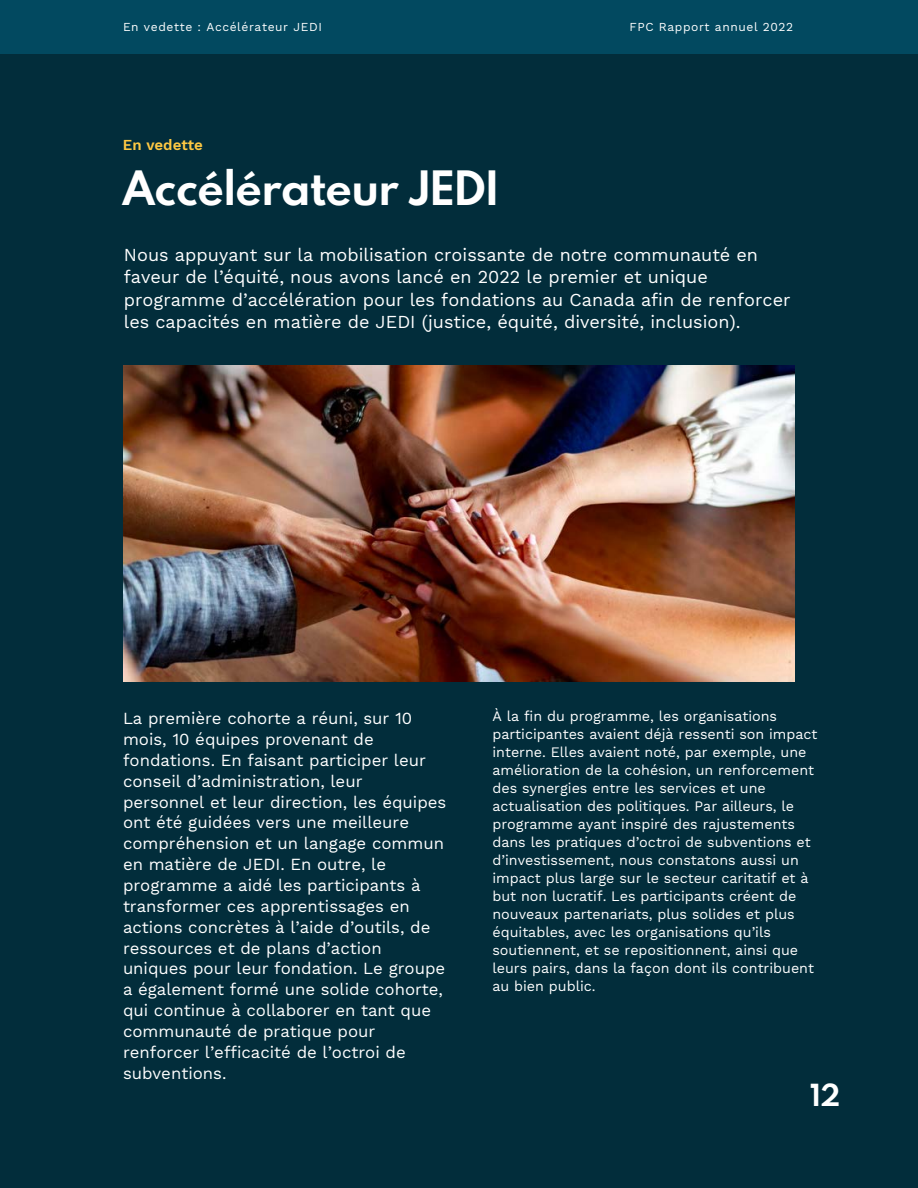
<style>
.page{position:relative;width:918px;height:1188px;background:#022d3b}
.page>*{position:absolute;margin:0;border:0;box-sizing:border-box;transform-origin:0 0}
.t1{font:700 42px "Spartan MB";color:#fff}
.t2{font:700 27px "Spartan MB";color:#fff}
.t3{font:18px/22.5px "Work Sans";color:#fff}
.t4{font:16.65px/20.9px "Work Sans";color:#fff}
.t5{font:600 15px "Work Sans";color:#ffc943}
.t6{font:14.25px/18px "Work Sans";color:#fff}
.t7{font:12px "Work Sans";letter-spacing:.05em;color:#fff}
</style>
<div class="page">
<img style="left:124px;top:366px;width:670px;height:316px">
<div style="left:0;top:0;width:918px;height:54px;background:#024960"></div>
<p class="t7" style="left:123px;top:20px;width:200px">En vedette : Accélérateur JEDI</p>
<p class="t7" style="left:630px;top:20px;width:165px">FPC Rapport annuel 2022</p>
<p class="t5" style="left:123px;top:136px;width:82px">En vedette</p>
<p class="t1" style="left:123px;top:157px;width:377px">Accélérateur JEDI</p>
<p class="t3" style="left:124px;top:243px;width:668px">Nous appuyant sur la mobilisation croissante de notre communauté en faveur de l’équité, nous avons lancé en 2022 le premier et unique programme d’accélération pour les fondations au Canada afin de renforcer les capacités en matière de JEDI (justice, équité, diversité, inclusion).</p>
<p class="t4" style="left:123px;top:708px;width:325px">La première cohorte a réuni, sur 10 mois, 10 équipes provenant de fondations. En faisant participer leur conseil d’administration, leur personnel et leur direction, les équipes ont été guidées vers une meilleure compréhension et un langage commun en matière de JEDI. En outre, le programme a aidé les participants à transformer ces apprentissages en actions concrètes à l’aide d’outils, de ressources et de plans d’action uniques pour leur fondation. Le groupe a également formé une solide cohorte, qui continue à collaborer en tant que communauté de pratique pour renforcer l’efficacité de l’octroi de subventions.</p>
<p class="t6" style="left:492px;top:707px;width:327px">À la fin du programme, les organisations participantes avaient déjà ressenti son impact interne. Elles avaient noté, par exemple, une amélioration de la cohésion, un renforcement des synergies entre les services et une actualisation des politiques. Par ailleurs, le programme ayant inspiré des rajustements dans les pratiques d’octroi de subventions et d’investissement, nous constatons aussi un impact plus large sur le secteur caritatif et à but non lucratif. Les participants créent de nouveaux partenariats, plus solides et plus équitables, avec les organisations qu’ils soutiennent, et se repositionnent, ainsi que leurs pairs, dans la façon dont ils contribuent au bien public.</p>
<p class="t2" style="left:812px;top:1075px;width:30px">12</p>
</div>
